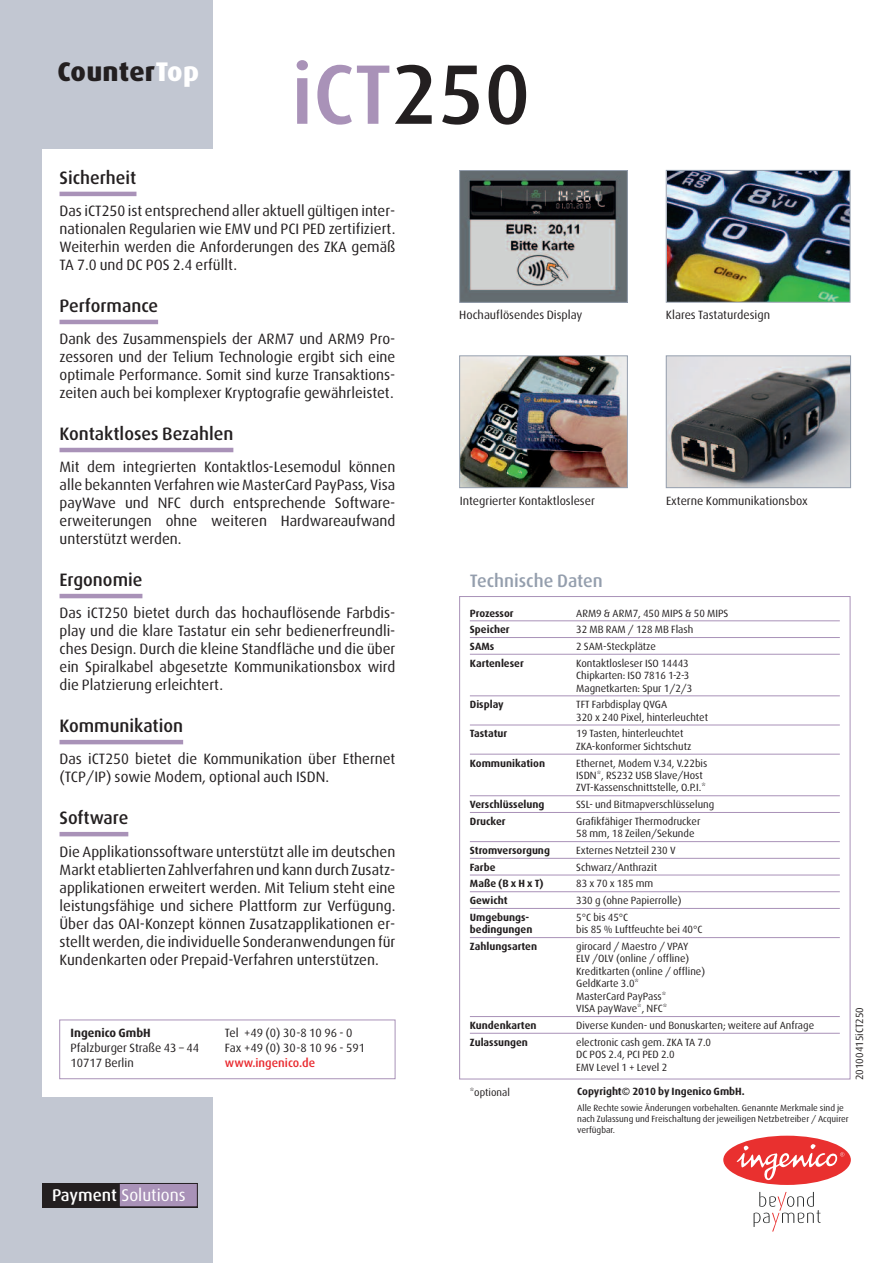
<style>
.page{position:relative;width:893px;height:1263px;background:#fff}
.page>*{position:absolute;margin:0;border:0;box-sizing:border-box;transform-origin:0 0}
.t1{font:500 84.6px "Dax";color:#a992b8}
.t2{font:800 27px "Dax";letter-spacing:.01em;color:#231f20}
.t3{font:500 18px "Dax";color:#231f20}
.t4{font:500 18px "Dax";color:#949ead}
.t5{font:16.95px "Dax";color:#fff}
.t6{font:15px/18px "Dax";color:#231f20;text-align:justify}
.t7{font:12px/15px "Dax";color:#231f20}
.t8{font:500 12px "Dax";color:#e9282d}
.t9{font:700 12px "Dax";color:#231f20}
.t10{font:10.5px/12.5px "Dax";color:#231f20}
.t11{font:700 10.5px "Dax";color:#231f20}
.t12{font:700 10.5px "Dax";letter-spacing:.2em;color:#231f20}
.t13{font:10.5px "Dax";letter-spacing:.105em;color:#231f20}
.t14{font:9px/10.8px "Dax";color:#231f20}
.s1{color:#fff}
.s2{color:#231f20}
.s3{font-weight:500}
</style>
<div class="page">
<div style="left:0;top:0;width:213px;height:1263px;background:#c2c7d2"></div>
<hr style="left:470px;top:620px;width:370px;height:1px;background:#a992b8">
<hr style="left:470px;top:637px;width:370px;height:1px;background:#a992b8">
<hr style="left:470px;top:654px;width:370px;height:1px;background:#a992b8">
<hr style="left:470px;top:695px;width:370px;height:1px;background:#a992b8">
<hr style="left:470px;top:725px;width:370px;height:1px;background:#a992b8">
<hr style="left:470px;top:754px;width:370px;height:1px;background:#a992b8">
<hr style="left:470px;top:795px;width:370px;height:1px;background:#a992b8">
<hr style="left:470px;top:812px;width:370px;height:1px;background:#a992b8">
<hr style="left:470px;top:841px;width:370px;height:1px;background:#a992b8">
<hr style="left:470px;top:858px;width:370px;height:1px;background:#a992b8">
<hr style="left:470px;top:875px;width:370px;height:1px;background:#a992b8">
<hr style="left:470px;top:891px;width:370px;height:1px;background:#a992b8">
<hr style="left:470px;top:908px;width:370px;height:1px;background:#a992b8">
<hr style="left:470px;top:937px;width:370px;height:1px;background:#a992b8">
<hr style="left:470px;top:1016px;width:370px;height:1px;background:#a992b8">
<hr style="left:470px;top:1033px;width:370px;height:1px;background:#a992b8">
<img style="left:461px;top:172px;width:165px;height:129px">
<div style="left:459px;top:170px;width:169px;height:133px;border:1px solid #949ead"></div>
<img style="left:461px;top:357px;width:165px;height:129px">
<div style="left:459px;top:355px;width:169px;height:133px;border:1px solid #949ead"></div>
<img style="left:668px;top:172px;width:180px;height:129px">
<div style="left:666px;top:170px;width:184px;height:133px;border:1px solid #949ead"></div>
<img style="left:668px;top:357px;width:181px;height:129px">
<div style="left:666px;top:355px;width:185px;height:133px;border:1px solid #949ead"></div>
<svg style="left:754px;top:1192px;width:66px;height:39px"></svg>
<div style="left:723px;top:1136px;width:128px;height:49px;background:#e9302f;border-radius:50%"></div>
<svg style="left:735px;top:1144px;width:109px;height:36px"></svg>
<div style="left:43px;top:149px;width:352px;height:947px;background:#fff"></div>
<hr style="left:60px;top:192px;width:76px;height:4px;background:#a992b8">
<hr style="left:60px;top:320px;width:98px;height:4px;background:#a992b8">
<hr style="left:60px;top:448px;width:173px;height:4px;background:#a992b8">
<hr style="left:60px;top:594px;width:82px;height:4px;background:#a992b8">
<hr style="left:60px;top:740px;width:123px;height:4px;background:#a992b8">
<hr style="left:60px;top:832px;width:68px;height:4px;background:#a992b8">
<div style="left:59px;top:1019px;width:336px;height:60px;border:1px solid #a992b8"></div>
<div style="left:43px;top:1183px;width:155px;height:24px;background:#231f20"></div>
<div style="left:119px;top:1183px;width:78px;height:24px;background:#a992b8"></div>
<div style="left:119px;top:1183px;width:79px;height:24px;border:1px solid #231f20"></div>
<h2 class="t2" style="left:57px;top:56px;width:143px">Counter<span class="s1">Top</span></h2>
<h1 class="t1" style="left:291px;top:47px;width:241px">iCT<span class="s2">250</span></h1>
<p class="t3" style="left:60px;top:168px;width:78px">Sicherheit</p>
<p class="t6" style="left:60px;top:202px;width:337px">Das iCT250 ist entsprechend aller aktuell gültigen inter&shy;nationalen Regularien wie EMV und PCI PED zertifiziert.<br>Weiterhin werden die Anforderungen des ZKA gemäß TA 7.0 und DC POS 2.4 erfüllt.</p>
<p class="t3" style="left:60px;top:296px;width:100px">Performance</p>
<p class="t6" style="left:60px;top:330px;width:337px">Dank des Zusammenspiels der ARM7 und ARM9 Pro&shy;zessoren und der Telium Technologie ergibt sich eine optimale Performance. Somit sind kurze Transaktions&shy;zeiten auch bei komplexer Kryptografie gewährleistet.</p>
<p class="t3" style="left:60px;top:424px;width:175px">Kontaktloses Bezahlen</p>
<p class="t6" style="left:60px;top:458px;width:337px">Mit dem integrierten Kontaktlos-Lesemodul können alle bekannten Verfahren wie MasterCard PayPass, Visa payWave und NFC durch entsprechende Software&shy;erweiterungen ohne weiteren Hardwareaufwand unterstützt werden.</p>
<p class="t3" style="left:60px;top:570px;width:84px">Ergonomie</p>
<p class="t6" style="left:60px;top:604px;width:337px">Das iCT250 bietet durch das hochauflösende Farbdis&shy;play und die klare Tastatur ein sehr bedienerfreundli&shy;ches Design. Durch die kleine Standfläche und die über ein Spiralkabel abgesetzte Kommunikationsbox wird die Platzierung erleichtert.</p>
<p class="t3" style="left:60px;top:716px;width:125px">Kommunikation</p>
<p class="t6" style="left:60px;top:750px;width:337px">Das iCT250 bietet die Kommunikation über Ethernet (TCP/IP) sowie Modem, optional auch ISDN.</p>
<p class="t3" style="left:60px;top:808px;width:70px">Software</p>
<p class="t6" style="left:60px;top:842px;width:337px">Die Applikationssoftware unterstützt alle im deutschen Markt etablierten Zahlverfahren und kann durch Zusatz&shy;applikationen erweitert werden. Mit Telium steht eine leistungsfähige und sichere Plattform zur Verfügung.<br>Über das OAI-Konzept können Zusatzapplikationen er&shy;stelltwerden, die individuelle Sonderanwendungen für Kundenkarten oder Prepaid-Verfahren unterstützen.</p>
<p class="t9" style="left:71px;top:1026px;width:82px">Ingenico GmbH</p>
<p class="t7" style="left:71px;top:1040px;width:130px">Pfalzburger Straße 43 – 44<br>10717 Berlin</p>
<p class="t7" style="left:225px;top:1025px;width:142px">Tel +49 (0) 30-8 10 96 - 0<br>Fax +49 (0) 30-8 10 96 - 591</p>
<p class="t8" style="left:225px;top:1056px;width:92px">www.ingenico.de</p>
<p class="t5" style="left:52px;top:1185px;width:135px"><span class="s3">Payment</span> Solutions</p>
<p class="t7" style="left:459px;top:307px;width:125px">Hochauflösendes Display</p>
<p class="t7" style="left:460px;top:493px;width:137px">Integrierter Kontaktlosleser</p>
<p class="t7" style="left:666px;top:307px;width:106px">Klares Tastaturdesign</p>
<p class="t7" style="left:666px;top:493px;width:143px">Externe Kommunikationsbox</p>
<p class="t4" style="left:470px;top:571px;width:134px">Technische Daten</p>
<p class="t11" style="left:470px;top:607px;width:45px">Prozessor</p>
<p class="t10" style="left:576px;top:607px;width:154px">ARM9 &amp; ARM7, 450 MIPS &amp; 50 MIPS</p>
<p class="t11" style="left:470px;top:624px;width:41px">Speicher</p>
<p class="t10" style="left:576px;top:623px;width:119px">32 MB RAM / 128 MB Flash</p>
<p class="t11" style="left:470px;top:640px;width:26px">SAMs</p>
<p class="t10" style="left:576px;top:640px;width:81px">2 SAM-Steckplätze</p>
<p class="t11" style="left:470px;top:657px;width:55px">Kartenleser</p>
<p class="t10" style="left:576px;top:657px;width:118px">Kontaktlosleser ISO 14443<br>Chipkarten: ISO 7816 1-2-3<br>Magnetkarten: Spur 1/2/3</p>
<p class="t11" style="left:470px;top:699px;width:35px">Display</p>
<p class="t10" style="left:576px;top:698px;width:133px">TFT Farbdisplay QVGA<br>320 x 240 Pixel, hinterleuchtet</p>
<p class="t11" style="left:470px;top:728px;width:39px">Tastatur</p>
<p class="t10" style="left:576px;top:727px;width:117px">19 Tasten, hinterleuchtet<br>ZKA-konformer Sichtschutz</p>
<p class="t11" style="left:470px;top:757px;width:77px">Kommunikation</p>
<p class="t10" style="left:576px;top:757px;width:133px">Ethernet, Modem V.34, V.22bis<br>ISDN*, RS232 USB Slave/Host<br>ZVT-Kassenschnittstelle, O.P.I.*</p>
<p class="t11" style="left:470px;top:799px;width:76px">Verschlüsselung</p>
<p class="t10" style="left:576px;top:798px;width:140px">SSL- und Bitmapverschlüsselung</p>
<p class="t11" style="left:470px;top:815px;width:37px">Drucker</p>
<p class="t10" style="left:576px;top:815px;width:126px">Grafikfähiger Thermodrucker<br>58 mm, 18 Zeilen/Sekunde</p>
<p class="t11" style="left:470px;top:844px;width:82px">Stromversorgung</p>
<p class="t10" style="left:576px;top:844px;width:101px">Externes Netzteil 230 V</p>
<p class="t11" style="left:470px;top:861px;width:27px">Farbe</p>
<p class="t10" style="left:576px;top:861px;width:82px">Schwarz/Anthrazit</p>
<p class="t12" style="left:470px;top:878px;width:75px">Maße(BxHxT)</p>
<p class="t13" style="left:576px;top:878px;width:79px">83x70x185mm</p>
<p class="t11" style="left:470px;top:895px;width:39px">Gewicht</p>
<p class="t10" style="left:576px;top:894px;width:107px">330 g (ohne Papierrolle)</p>
<p class="t11" style="left:470px;top:911px;width:61px">Umgebungs-</p>
<p class="t10" style="left:576px;top:911px;width:54px">5°C bis 45°C</p>
<p class="t11" style="left:470px;top:924px;width:64px">bedingungen</p>
<p class="t10" style="left:576px;top:923px;width:128px">bis 85 % Luftfeuchte bei 40°C</p>
<p class="t11" style="left:470px;top:940px;width:69px">Zahlungsarten</p>
<p class="t10" style="left:576px;top:940px;width:131px">girocard / Maestro / VPAY<br>ELV /OLV (online / offline)<br>Kreditkarten (online / offline)<br>GeldKarte 3.0*<br>MasterCard PayPass*<br>VISA payWave*, NFC*</p>
<p class="t11" style="left:470px;top:1019px;width:68px">Kundenkarten</p>
<p class="t10" style="left:576px;top:1019px;width:239px">Diverse Kunden- und Bonuskarten; weitere auf Anfrage</p>
<p class="t11" style="left:470px;top:1036px;width:60px">Zulassungen</p>
<p class="t10" style="left:576px;top:1036px;width:137px">electronic cash gem. ZKA TA 7.0<br>DC POS 2.4, PCI PED 2.0<br>EMV Level 1 + Level 2</p>
<p class="t10" style="left:470px;top:1086px;width:42px">*optional</p>
<p class="t11" style="left:577px;top:1086px;width:169px">Copyright© 2010 by Ingenico GmbH.</p>
<p class="t14" style="left:577px;top:1102px;width:273px">Alle Rechte sowie Änderungen vorbehalten. Genannte Merkmale sind je nach Zulassung und Freischaltung der jeweiligen Netzbetreiber / Acquirer verfügbar.</p>
<p class="t10" style="left:853px;top:1080px;width:75px;rotate:-90deg">20100415iCT250</p>
</div>
